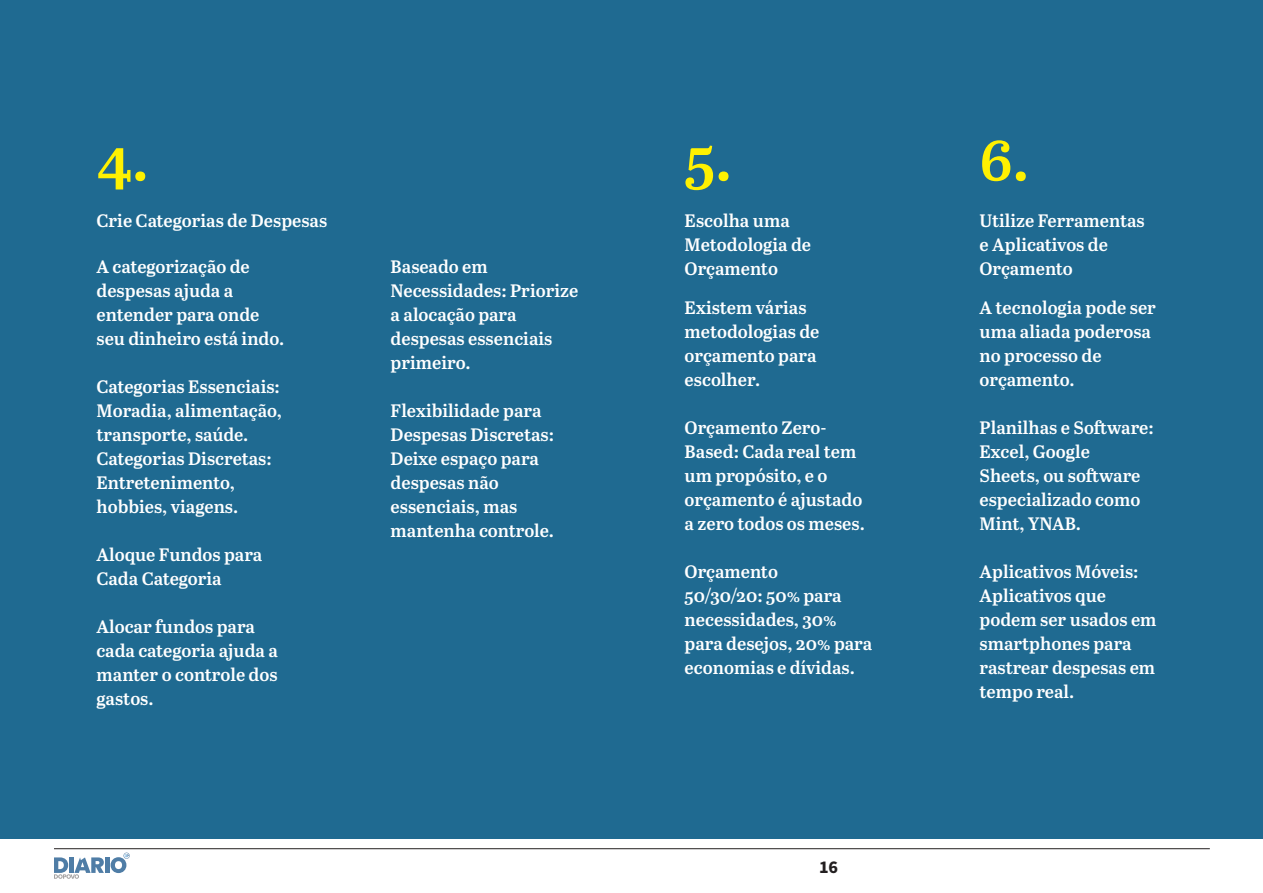
<style>
.page{position:relative;width:1263px;height:893px;background:#fff}
.page>*{position:absolute;margin:0;border:0;box-sizing:border-box;transform-origin:0 0}
.t1{font:600 60px "Abril Text";color:#fff101}
.t2{font:600 18px/24px "Abril Text";color:#fff}
.t3{font:700 18px "Source Sans Pro";color:#231f20}
</style>
<div class="page">
<hr style="left:105px;top:857px;width:4px;height:16px;background:#4f7da6">
<svg style="left:54px;top:857px;width:50px;height:22px"></svg>
<svg style="left:111px;top:853px;width:19px;height:20px"></svg>
<hr style="left:54px;top:848px;width:1156px;height:1px;background:#231f20">
<div style="left:0;top:0;width:1263px;height:839px;background:#1f6a91"></div>
<p class="t1" style="left:97px;top:115px;width:54px">4.</p>
<p class="t2" style="left:97px;top:208px;width:232px">Crie Categorias de Despesas</p>
<p class="t2" style="left:97px;top:254px;width:189px">A categorização de despesas ajuda a entender para onde seu dinheiro está indo.</p>
<p class="t2" style="left:97px;top:374px;width:187px;text-align:justify">Categorias Essenciais:<br>Moradia, alimentação, transporte, saúde.</p>
<p class="t2" style="left:97px;top:446px;width:177px">Categorias Discretas:<br>Entretenimento, hobbies, viagens.</p>
<p class="t2" style="left:97px;top:542px;width:167px">Aloque Fundos para<br>Cada Categoria</p>
<p class="t2" style="left:97px;top:614px;width:183px">Alocar fundos para cada categoria ajuda a manter o controle dos gastos.</p>
<p class="t2" style="left:391px;top:254px;width:189px">Baseado em<br>Necessidades: Priorize a alocação para despesas essenciais primeiro.</p>
<p class="t2" style="left:391px;top:398px;width:165px">Flexibilidade para<br>Despesas Discretas:<br>Deixe espaço para despesas não essenciais, mas mantenha controle.</p>
<p class="t1" style="left:685px;top:115px;width:49px">5.</p>
<p class="t2" style="left:685px;top:208px;width:128px">Escolha uma<br>Metodologia de<br>Orçamento</p>
<p class="t2" style="left:685px;top:294px;width:136px">Existem várias metodologias de orçamento para escolher.</p>
<p class="t2" style="left:685px;top:414px;width:182px">Orçamento Zero-<br>Based: Cada real tem um propósito, e o orçamento é ajustado a zero todos os meses.</p>
<p class="t2" style="left:685px;top:558px;width:189px">Orçamento<br>50/30/20: 50% para necessidades, 30% para desejos, 20% para economias e dívidas.</p>
<p class="t3" style="left:819px;top:855px;width:21px">16</p>
<p class="t1" style="left:979px;top:115px;width:51px">6.</p>
<p class="t2" style="left:979px;top:208px;width:167px">Utilize Ferramentas e Aplicativos de<br>Orçamento</p>
<p class="t2" style="left:979px;top:294px;width:178px">A tecnologia pode ser uma aliada poderosa no processo de orçamento.</p>
<p class="t2" style="left:979px;top:414px;width:176px">Planilhas e Software:<br>Excel, Google<br>Sheets, ou software especializado como<br>Mint, YNAB.</p>
<p class="t2" style="left:979px;top:558px;width:178px">Aplicativos Móveis:<br>Aplicativos que podem ser usados em smartphones para rastrear despesas em tempo real.</p>
</div>
